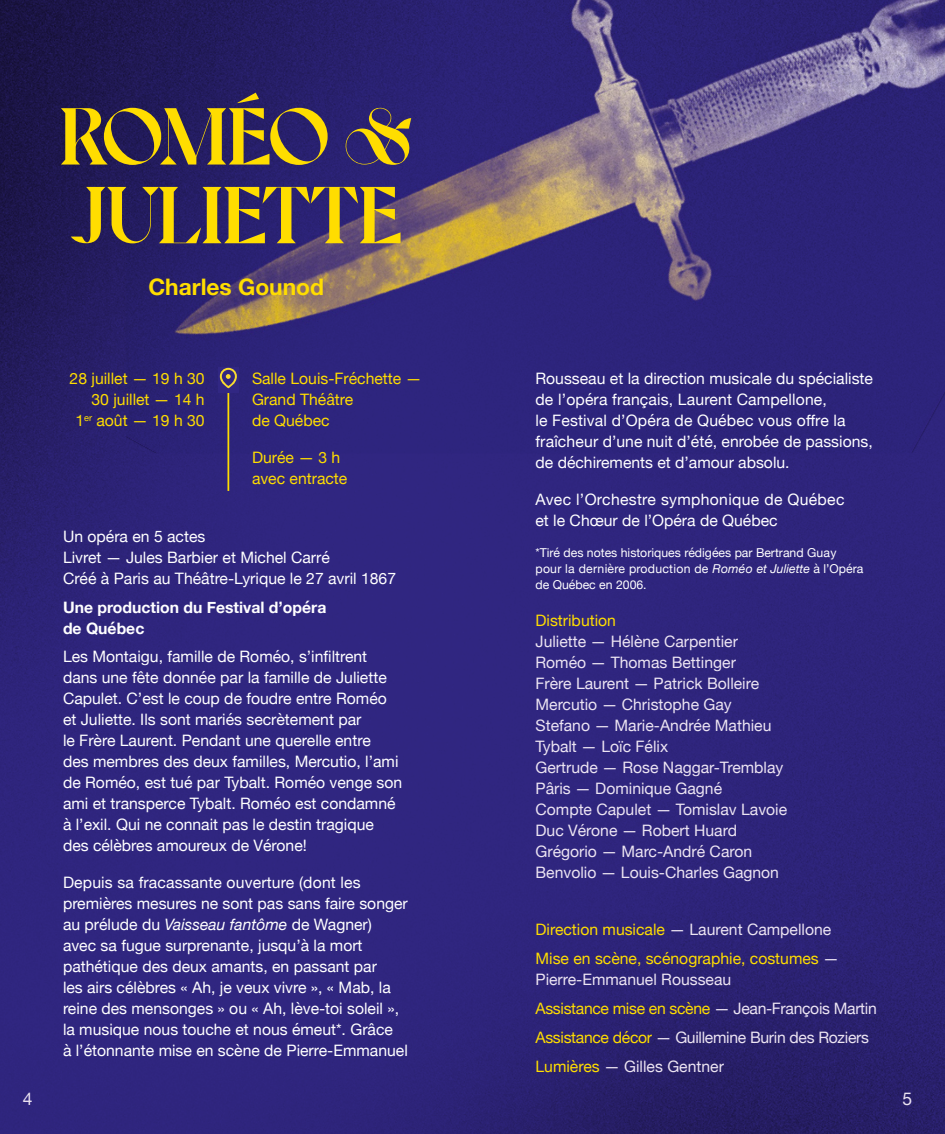
<style>
.page{position:relative;width:945px;height:1134px;background:#fff}
.page>*{position:absolute;margin:0;border:0;box-sizing:border-box;transform-origin:0 0}
.t1{font:700 80.5px/78.8px "Voyage";color:#fd0}
.t2{font:700 22.75px "Helvetica Neue";color:#fd0}
.t3{font:17.5px "Helvetica Neue";color:#ece4f2}
.t4{font:15.75px/21px "Helvetica Neue";color:#fff}
.t5{font:15.75px/21px "Helvetica Neue";color:#ece4f2}
.t6{font:15.75px/21px "Helvetica Neue";color:#fd0}
.t7{font:15.75px/28.9px "Helvetica Neue";letter-spacing:-.02em;color:#ece4f2}
.t8{font:15.75px/21px "Helvetica Neue";letter-spacing:.02em;color:#fff}
.t9{font:700 15.75px/21px "Helvetica Neue";color:#fff}
.t10{font:12.25px/15.8px "Helvetica Neue";color:#fff}
.s1{font-style:italic}
.s2{color:#ece4f2}
.s3{color:#fd0}
</style>
<div class="page">
<img style="left:0;top:0;width:945px;height:1134px">
<hr style="left:228px;top:369px;width:1px;height:122px;background:#fd0">
<div style="left:218px;top:368px;width:21px;height:25px;background:#312783"></div>
<svg style="left:220px;top:368px;width:17px;height:20px"></svg>
<h1 class="t1" style="left:60px;top:99px;width:355px">ROMÉO &amp;<br>JULIETTE</h1>
<h2 class="t2" style="left:148px;top:269px;width:177px">Charles Gounod</h2>
<p class="t6" style="left:70px;top:369px;width:137px;text-align:right">28 juillet — 19 h 30<br>30 juillet — 14 h<br>1<sup>er</sup> août — 19 h 30</p>
<p class="t6" style="left:252px;top:369px;width:171px">Salle Louis-Fréchette —<br>Grand Théâtre<br>de Québec</p>
<p class="t6" style="left:252px;top:448px;width:97px">Durée — 3 h avec entracte</p>
<p class="t4" style="left:63px;top:526px;width:335px">Un opéra en 5 actes<br>Livret — Jules Barbier et Michel Carré<br>Créé à Paris au Théâtre-Lyrique le 27 avril 1867</p>
<p class="t9" style="left:63px;top:597px;width:265px">Une production du Festival d’opéra de Québec</p>
<p class="t4" style="left:63px;top:647px;width:341px">Les Montaigu, famille de Roméo, s’infiltrent dans une fête donnée par la famille de Juliette Capulet. C’est le coup de foudre entre Roméo et Juliette. Ils sont mariés secrètement par<br>le Frère Laurent. Pendant une querelle entre<br>des membres des deux familles, Mercutio, l’ami de Roméo, est tué par Tybalt. Roméo venge son ami et transperce Tybalt. Roméo est condamné à l’exil. Qui ne connait pas le destin tragique des célèbres amoureux de Vérone!</p>
<p class="t4" style="left:63px;top:873px;width:346px">Depuis sa fracassante ouverture (dont les premières mesures ne sont pas sans faire songer au prélude du <span class="s1">Vaisseau fantôme</span> de Wagner) avec sa fugue surprenante, jusqu’à la mort pathétique des deux amants, en passant par<br>les airs célèbres « Ah, je veux vivre », « Mab, la reine des mensonges » ou « Ah, lève-toi soleil », la musique nous touche et nous émeut*. Grâce<br>à l’étonnante mise en scène de Pierre-Emmanuel</p>
<p class="t4" style="left:536px;top:369px;width:339px">Rousseau et la direction musicale du spécialiste de l’opéra français, Laurent Campellone,<br>le Festival d’Opéra de Québec vous offre la fraîcheur d’une nuit d’été, enrobée de passions, de déchirements et d’amour absolu.</p>
<p class="t8" style="left:536px;top:490px;width:310px">Avec l’Orchestre symphonique de Québec et le Chœur de l’Opéra de Québec</p>
<p class="t10" style="left:536px;top:546px;width:329px">*Tiré des notes historiques rédigées par Bertrand Guay pour la dernière production de <span class="s1">Roméo et Juliette</span> à l’Opéra de Québec en 2006.</p>
<p class="t6" style="left:536px;top:610px;width:82px">Distribution</p>
<p class="t5" style="left:536px;top:631px;width:253px">Juliette — Hélène Carpentier<br>Roméo — Thomas Bettinger<br>Frère Laurent — Patrick Bolleire<br>Mercutio — Christophe Gay<br>Stefano — Marie-Andrée Mathieu<br>Tybalt — Loïc Félix<br>Gertrude — Rose Naggar-Tremblay<br>Pâris — Dominique Gagné<br>Compte Capulet — Tomislav Lavoie<br>Duc Vérone — Robert Huard<br>Grégorio — Marc-André Caron<br>Benvolio — Louis-Charles Gagnon</p>
<p class="t6" style="left:536px;top:916px;width:305px;line-height:28.9px">Direction musicale <span class="s2">— Laurent Campellone<br></span>Mise en scène, scénographie, costumes <span class="s2">—</span></p>
<p class="t7" style="left:536px;top:966px;width:343px">Pierre-Emmanuel Rousseau<br><span class="s3">Assistance mise en scène</span> — Jean-François Martin <span class="s3">Assistance décor</span> — Guillemine Burin des Roziers <span class="s3">Lumières</span> — Gilles Gentner</p>
<p class="t3" style="left:23px;top:1086px;width:11px">4</p>
<p class="t3" style="left:902px;top:1086px;width:11px">5</p>
</div>
